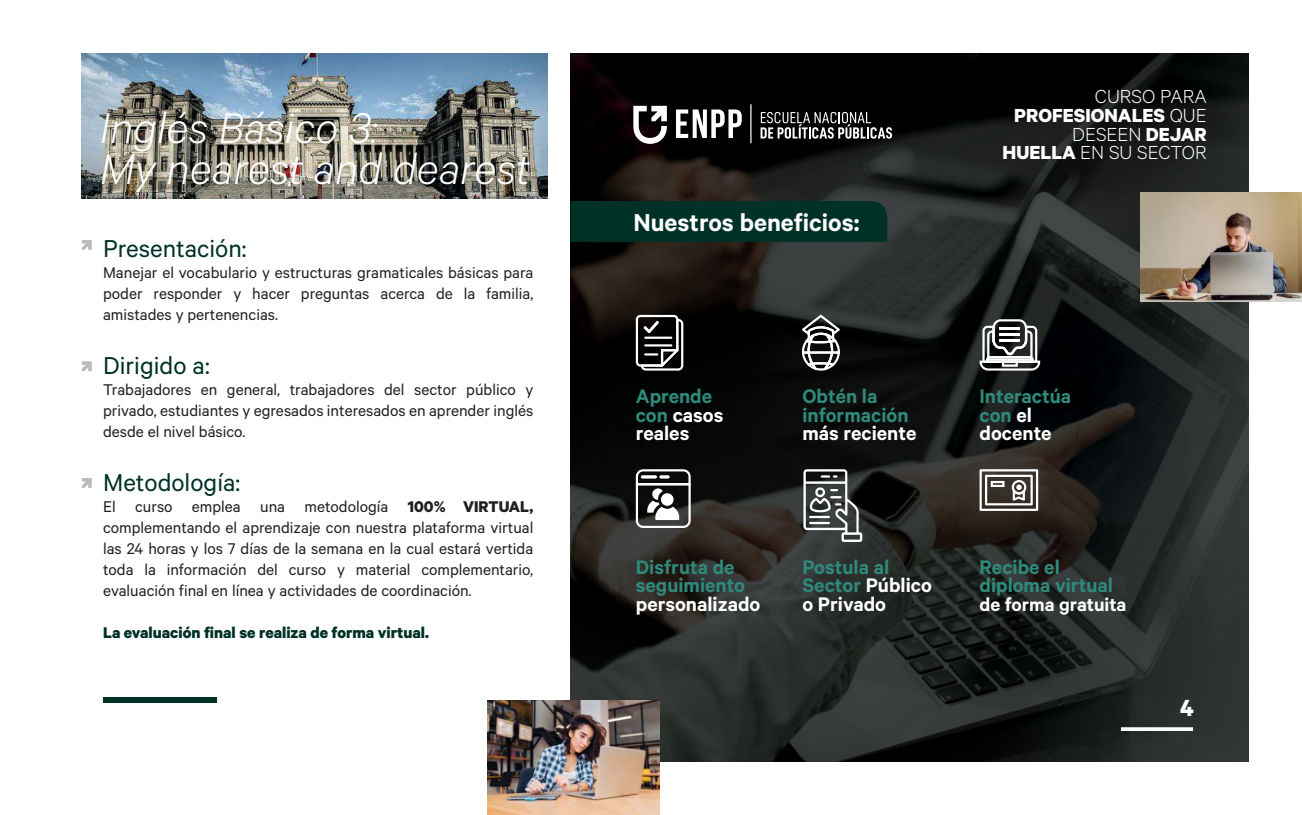
<style>
.page{position:relative;width:1302px;height:815px;background:#fff}
.page>*{position:absolute;margin:0;border:0;box-sizing:border-box;transform-origin:0 0}
.t1{font:italic 300 48.25px/41.4px "Calibre";color:#fff}
.t2{font:27.5px "Calibre";color:#003126}
.t3{font:600 27.5px "Calibre";color:#fff}
.t4{font:700 26.25px "Calibre";color:#fff}
.t5{font:600 22.12px/18.8px "Calibre";color:#2e8a7b}
.t6{font:600 22.12px/18.8px "Calibre";color:#fff}
.t7{font:300 21.25px/18.8px "Calibre";color:#fff;text-align:right}
.t8{font:600 21px "Calibre";color:#fff}
.t9{font:17.5px/21px "Calibre";color:#221f1f;text-align:justify}
.t10{font:700 17.5px "Calibre";color:#003126}
.s1{font-weight:700}
.s2{color:#2e8a7b}
.s3{color:#fff}
</style>
<div class="page">
<svg style="left:570px;top:53px;width:678px;height:709px;background:#1c1d1c"></svg>
<svg style="left:676px;top:109px;width:65px;height:29px"></svg>
<svg style="left:633px;top:106px;width:34px;height:38px"></svg>
<hr style="left:750px;top:104px;width:1px;height:39px;background:#fff">
<svg style="left:760px;top:112px;width:132px;height:27px;background:#4f4f4f"></svg>
<svg style="left:636px;top:315px;width:47px;height:56px"></svg>
<svg style="left:802px;top:315px;width:38px;height:56px"></svg>
<svg style="left:979px;top:319px;width:61px;height:52px"></svg>
<hr style="left:999px;top:333px;width:21px;height:3px;background:#fff">
<hr style="left:999px;top:339px;width:21px;height:2px;background:#fff">
<hr style="left:999px;top:327px;width:21px;height:3px;background:#fff">
<svg style="left:636px;top:469px;width:54px;height:59px"></svg>
<svg style="left:803px;top:469px;width:59px;height:73px"></svg>
<svg style="left:979px;top:469px;width:59px;height:42px"></svg>
<svg style="left:1120px;top:727px;width:73px;height:4px"></svg>
<div style="left:103px;top:697px;width:114px;height:6px;background:#003126"></div>
<svg style="left:82px;top:240px;width:10px;height:10px"></svg>
<svg style="left:82px;top:361px;width:10px;height:10px"></svg>
<svg style="left:82px;top:478px;width:10px;height:10px"></svg>
<img style="left:82px;top:53px;width:465px;height:145px">
<div style="left:570px;top:201px;width:317px;height:41px;background:#003126"></div>
<img style="left:1140px;top:192px;width:161px;height:110px">
<img style="left:487px;top:700px;width:172px;height:115px">
<h1 class="t1" style="left:100px;top:111px;width:432px">Inglés Básico 3:<br>My nearest and dearest</h1>
<h2 class="t2" style="left:103px;top:239px;width:145px">Presentación:</h2>
<p class="t9" style="left:103px;top:264px;width:432px">Manejar el vocabulario y estructuras gramaticales básicas para poder responder y hacer preguntas acerca de la familia, amistades y pertenencias.</p>
<h2 class="t2" style="left:103px;top:356px;width:108px">Dirigido a:</h2>
<p class="t9" style="left:103px;top:381px;width:432px">Trabajadores en general, trabajadores del sector público y privado, estudiantes y egresados interesados en aprender inglés desde el nivel básico.</p>
<h2 class="t2" style="left:103px;top:473px;width:139px">Metodología:</h2>
<p class="t9" style="left:103px;top:498px;width:432px">El curso emplea una metodología <span class="s1">100% VIRTUAL, </span>complementando el aprendizaje con nuestra plataforma virtual las 24 horas y los 7 días de la semana en la cual estará vertida toda la información del curso y material complementario, evaluación final en línea y actividades de coordinación.</p>
<p class="t10" style="left:103px;top:624px;width:327px">La evaluación final se realiza de forma virtual.</p>
<h2 class="t3" style="left:633px;top:209px;width:227px">Nuestros beneficios:</h2>
<p class="t6" style="left:636px;top:387px;width:89px"><span class="s2">Aprende con</span> casos reales</p>
<p class="t5" style="left:802px;top:387px;width:108px">Obtén la información</p>
<p class="t6" style="left:802px;top:424px;width:115px">más reciente</p>
<p class="t7" style="left:1002px;top:89px;width:206px">CURSO PARA<br><span class="s1">PROFESIONALES</span> QUE<br>DESEEN <span class="s1">DEJAR<br>HUELLA</span> EN SU SECTOR</p>
<p class="t5" style="left:979px;top:387px;width:93px">Interactúa con <span class="s3">el docente</span></p>
<p class="t5" style="left:636px;top:557px;width:111px">Disfruta de seguimiento</p>
<p class="t6" style="left:636px;top:595px;width:126px">personalizado</p>
<p class="t5" style="left:802px;top:557px;width:131px">Postula al<br>Sector <span class="s3">Público o Privado</span></p>
<p class="t5" style="left:979px;top:557px;width:135px">Recibe el diploma virtual</p>
<p class="t8" style="left:979px;top:595px;width:148px">de forma gratuita</p>
<h3 class="t4" style="left:1180px;top:695px;width:15px">4</h3>
</div>
